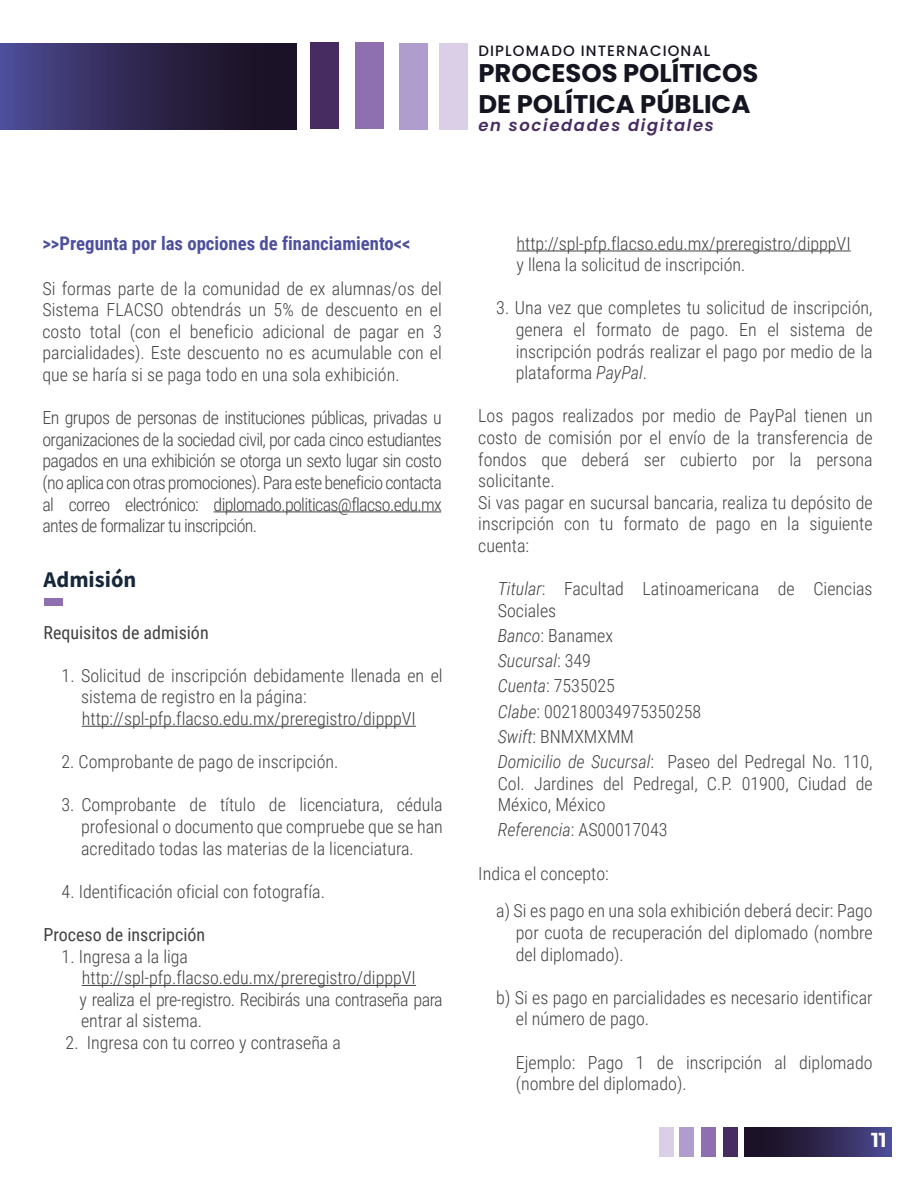
<style>
.page{position:relative;width:918px;height:1188px;background:#fff}
.page>*{position:absolute;margin:0;border:0;box-sizing:border-box;transform-origin:0 0}
.t1{font:700 25.5px/30.6px "Poppins";color:#151522}
.t2{font:700 22.5px "Source Sans Pro";color:#17273a}
.t3{font:700 20.25px "Montserrat Alternates";color:#fff}
.t4{font:700 18.75px "Roboto Condensed";color:#4e509d}
.t5{font:300 18px/21.6px "Roboto Condensed";color:#414142}
.t6{font:18px "Roboto Condensed";color:#414142}
.t7{font:italic 600 16.5px "Poppins";letter-spacing:.1em;color:#462c61}
.t8{font:500 15px "Poppins";letter-spacing:.075em;color:#151522}
.s1{font-style:italic}
</style>
<div class="page">
<hr style="left:214px;top:511px;width:227px;height:1px;background:#414142">
<div style="left:44px;top:598px;width:19px;height:8px;background:#8e6faf"></div>
<hr style="left:82px;top:726px;width:334px;height:1px;background:#414142">
<hr style="left:82px;top:985px;width:334px;height:1px;background:#414142">
<hr style="left:516px;top:251px;width:335px;height:1px;background:#414142">
<svg style="left:0;top:43px;width:296px;height:86px;background:#2f2852"></svg>
<div style="left:310px;top:43px;width:29px;height:86px;background:#462c61"></div>
<div style="left:355px;top:43px;width:29px;height:86px;background:#8e6faf"></div>
<div style="left:399px;top:43px;width:29px;height:86px;background:#af9ecd"></div>
<div style="left:439px;top:43px;width:28px;height:86px;background:#dbcfe8"></div>
<svg style="left:745px;top:1127px;width:146px;height:29px;background:#2f2851"></svg>
<div style="left:723px;top:1127px;width:15px;height:29px;background:#462c61"></div>
<div style="left:701px;top:1127px;width:15px;height:29px;background:#8e6faf"></div>
<div style="left:679px;top:1127px;width:15px;height:29px;background:#af9ecd"></div>
<div style="left:660px;top:1127px;width:14px;height:29px;background:#dbcfe8"></div>
<p class="t8" style="left:479px;top:42px;width:233px">DIPLOMADO INTERNACIONAL</p>
<h1 class="t1" style="left:479px;top:58px;width:281px">PROCESOS POLÍTICOS<br>DE POLÍTICA PÚBLICA</h1>
<p class="t7" style="left:479px;top:116px;width:237px">en sociedades digitales</p>
<p class="t4" style="left:42px;top:231px;width:370px">&gt;&gt;Pregunta por las opciones de financiamiento&lt;&lt;</p>
<p class="t5" style="left:42px;top:277px;width:401px;text-align:justify">Si formas parte de la comunidad de ex alumnas/os del Sistema FLACSO obtendrás un 5% de descuento en el costo total (con el beneficio adicional de pagar en 3 parcialidades). Este descuento no es acumulable con el que se haría si se paga todo en una sola exhibición.</p>
<p class="t5" style="left:42px;top:406px;width:401px;text-align:justify">En grupos de personas de instituciones públicas, privadas u organizaciones de la sociedad civil, por cada cinco estudiantes pagados en una exhibición se otorga un sexto lugar sin costo (no aplica con otras promociones). Para este beneficio contacta al correo electrónico: diplomado.politicas@flacso.edu.mx antes de formalizar tu inscripción.</p>
<p class="t2" style="left:44px;top:564px;width:94px">Admisión</p>
<p class="t6" style="left:44px;top:620px;width:167px">Requisitos de admisión</p>
<p class="t5" style="left:81px;top:664px;width:363px;text-indent:-19px">1. Solicitud de inscripción debidamente llenada en el sistema de registro en la página: http://spl-pfp.flacso.edu.mx/preregistro/dipppVI</p>
<p class="t5" style="left:62px;top:750px;width:278px">2. Comprobante de pago de inscripción.</p>
<p class="t5" style="left:81px;top:793px;width:363px;text-align:justify;text-indent:-20px">3. Comprobante de título de licenciatura, cédula profesional o documento que compruebe que se han acreditado todas las materias de la licenciatura.</p>
<p class="t5" style="left:62px;top:880px;width:265px">4. Identificación oficial con fotografía.</p>
<p class="t6" style="left:44px;top:922px;width:163px">Proceso de inscripción</p>
<p class="t5" style="left:79px;top:945px;width:365px;text-indent:-18px">1. Ingresa a la liga http://spl-pfp.flacso.edu.mx/preregistro/dipppVI<br>y realiza el pre-registro. Recibirás una contraseña para entrar al sistema.</p>
<p class="t5" style="left:66px;top:1031px;width:277px">2. Ingresa con tu correo y contraseña a</p>
<p class="t5" style="left:517px;top:232px;width:336px">http://spl-pfp.flacso.edu.mx/preregistro/dipppVI y llena la solicitud de inscripción.</p>
<p class="t5" style="left:516px;top:297px;width:358px;text-align:justify;text-indent:-19px">3. Una vez que completes tu solicitud de inscripción, genera el formato de pago. En el sistema de inscripción podrás realizar el pago por medio de la plataforma <span class="s1">PayPal</span>.</p>
<p class="t5" style="left:478px;top:405px;width:396px">Los pagos realizados por medio de PayPal tienen un costo de comisión por el envío de la transferencia de fondos que deberá ser cubierto por la persona solicitante.<br>Si vas pagar en sucursal bancaria, realiza tu depósito de inscripción con tu formato de pago en la siguiente cuenta:</p>
<p class="t5" style="left:498px;top:577px;width:376px"><span class="s1">Titular</span>: Facultad Latinoamericana de Ciencias<br>Sociales</p>
<p class="t5" style="left:498px;top:622px;width:376px;line-height:25.2px"><span class="s1">Banco</span>: Banamex<br><span class="s1">Sucursal</span>: 349<br><span class="s1">Cuenta</span>: 7535025<br><span class="s1">Clabe</span>: 002180034975350258<br><span class="s1">Swift</span>: BNMXMXMM<br><span class="s1">Domicilio de Sucursal</span>: Paseo del Pedregal No. 110,</p>
<p class="t5" style="left:498px;top:772px;width:376px">Col. Jardines del Pedregal, C.P. 01900, Ciudad de<br>México, México</p>
<p class="t5" style="left:498px;top:819px;width:171px"><span class="s1">Referencia</span>: AS00017043</p>
<p class="t5" style="left:496px;top:854px;width:378px;line-height:37.8px;text-indent:-18px">Indica el concepto:<br>a) Si es pago en una sola exhibición deberá decir: Pago</p>
<p class="t5" style="left:516px;top:921px;width:358px">por cuota de recuperación del diplomado (nombre del diplomado).</p>
<p class="t5" style="left:516px;top:986px;width:358px;text-indent:-19px">b) Si es pago en parcialidades es necesario identificar el número de pago.</p>
<p class="t5" style="left:516px;top:1051px;width:358px">Ejemplo: Pago 1 de inscripción al diplomado (nombre del diplomado).</p>
<p class="t3" style="left:871px;top:1125px;width:17px">11</p>
</div>
